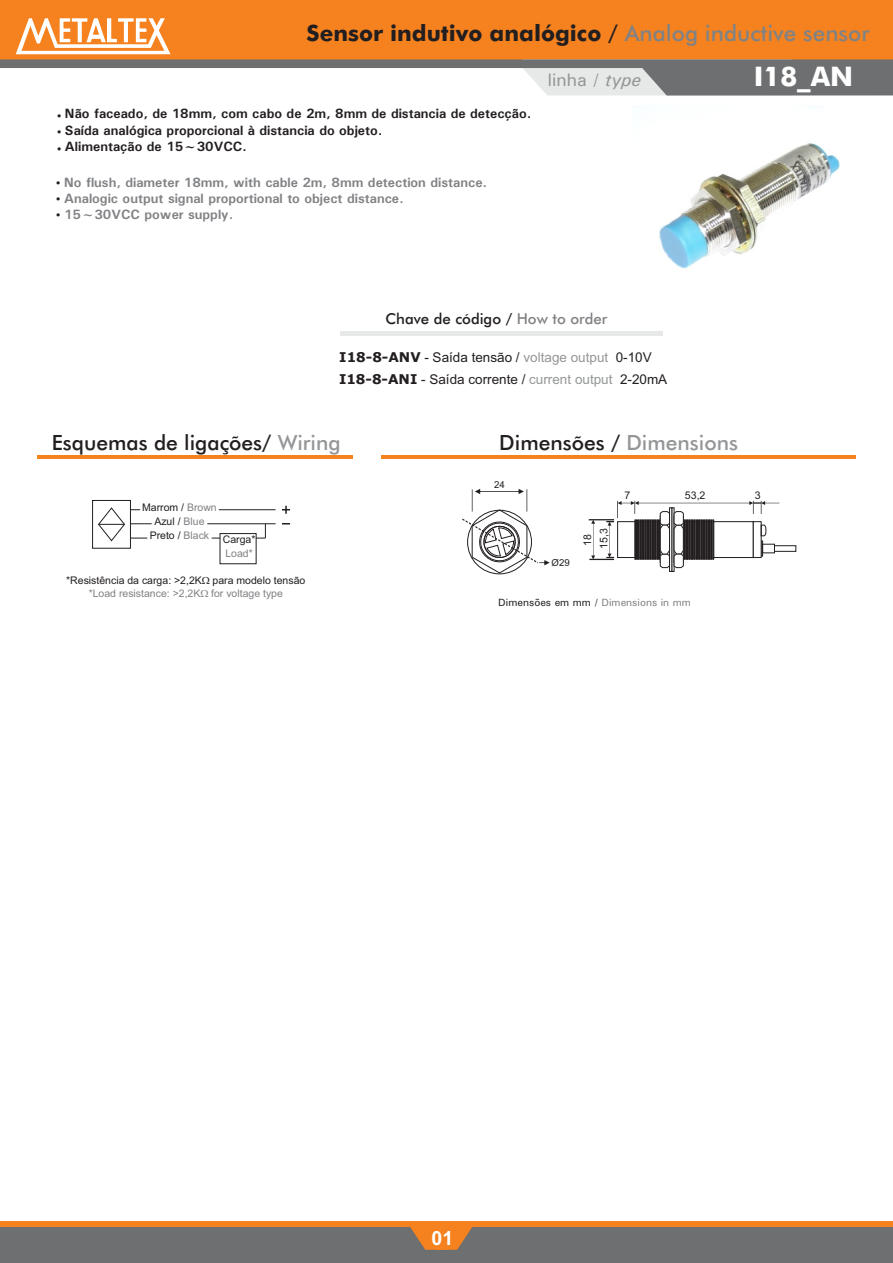
<style>
.page{position:relative;width:893px;height:1263px;background:#fff}
.page>*{position:absolute;margin:0;border:0;box-sizing:border-box;transform-origin:0 0}
.t1{font:700 27px "Futura BT";color:#fff}
.t2{font:700 22.5px "Futura BT";color:#231f20}
.t3{font:500 21px "Futura BT";color:#231f20}
.t4{font:700 19.5px "Arial";color:#fff}
.t5{font:500 18px "Univers";color:#949698}
.t6{font:500 15px "Futura BT";color:#231f20}
.t7{font:700 13.5px/16.4px "Univers";color:#808285}
.t8{font:700 13.5px/16.4px "Univers";color:#231f20}
.t9{font:13.5px/21.5px "Arial";color:#231f20}
.t10{font:10.65px "Arial";color:#231f20}
.t11{font:10.5px/14.1px "Arial";color:#231f20;text-align:center}
.t12{font:10.5px "Arial";color:#808285}
.t13{font:500 10.5px "Univers";color:#231f20}
.t14{font:9.6px "Arial";color:#231f20}
.s1{font-weight:500}
.s2{font-weight:500;color:#808285}
.s3{font-style:italic}
.s4{color:#808285}
.s5{font-family:"Verdana";font-weight:700}
.s6{color:#949698}
</style>
<div class="page">
<div style="left:0;top:0;width:893px;height:60px;background:#f5821f"></div>
<div style="left:0;top:1227px;width:893px;height:36px;background:#6d6f71"></div>
<svg style="left:0;top:18px;width:893px;height:78px"></svg>
<img style="left:659px;top:143px;width:181px;height:126px">
<div style="left:0;top:1221px;width:893px;height:6px;background:#f5821f"></div>
<svg style="left:410px;top:1227px;width:62px;height:23px"></svg>
<div style="left:774px;top:545px;width:22px;height:7px;border:1px solid #231f20"></div>
<svg style="left:462px;top:489px;width:88px;height:85px"></svg>
<div style="left:92px;top:500px;width:39px;height:49px;border:1px solid #231f20"></div>
<div style="left:220px;top:533px;width:36px;height:31px;border:1px solid #231f20"></div>
<hr style="left:207px;top:523px;width:69px;height:1px;background:#231f20">
<hr style="left:219px;top:509px;width:57px;height:1px;background:#231f20">
<svg style="left:282px;top:506px;width:8px;height:8px"></svg>
<svg style="left:98px;top:507px;width:54px;height:35px"></svg>
<svg style="left:256px;top:524px;width:10px;height:15px"></svg>
<svg style="left:589px;top:501px;width:190px;height:71px"></svg>
<hr style="left:381px;top:455px;width:474px;height:4px;background:#f5821f">
<hr style="left:38px;top:455px;width:315px;height:4px;background:#f5821f">
<hr style="left:340px;top:332px;width:323px;height:4px;background:#e7e8e8">
<h2 class="t2" style="left:307px;top:24px;width:564px">Sensor indutivo analógico <span class="s1">/</span> <span class="s2">Analog inductive sensor</span></h2>
<p class="t8" style="left:65px;top:107px;width:468px">Não faceado, de 18mm, com cabo de 2m, 8mm de distancia de detecção.<br>Saída analógica proporcional à distancia do objeto.<br>Alimentação de 15~30VCC.</p>
<p class="t7" style="left:64px;top:175px;width:424px">No flush, diameter 18mm, with cable 2m, 8mm detection distance.<br>Analogic output signal proportional to object distance.<br>15~30VCC power supply.</p>
<h3 class="t5" style="left:548px;top:74px;width:95px">linha / <span class="s3">type</span></h3>
<h1 class="t1" style="left:754px;top:65px;width:101px">I18_AN</h1>
<p class="t6" style="left:385px;top:313px;width:223px">Chave de código / <span class="s4">How to order</span></p>
<p class="t9" style="left:339px;top:348px;width:330px"><span class="s5">I18-8-ANV</span> - Saída tensão / <span class="s6">voltage output</span> 0-10V<br><span class="s5">I18-8-ANI</span> - Saída corrente / <span class="s6">current output</span> 2-20mA</p>
<h3 class="t3" style="left:52px;top:434px;width:290px">Esquemas de ligações/ <span class="s6">Wiring</span></h3>
<h3 class="t3" style="left:499px;top:434px;width:240px">Dimensões / <span class="s6">Dimensions</span></h3>
<p class="t11" style="left:142px;top:501px;width:76px">Marrom / <span class="s4">Brown<br></span>Azul / <span class="s4">Blue<br></span>Preto / <span class="s4">Black</span></p>
<p class="t11" style="left:223px;top:533px;width:34px">Carga*</p>
<p class="t12" style="left:225px;top:549px;width:29px">Load*</p>
<p class="t11" style="left:66px;top:574px;width:241px">*Resistência da carga: &gt;2,2K para modelo tensão</p>
<p class="t12" style="left:89px;top:589px;width:196px">*Load resistance: &gt;2,2K for voltage type</p>
<p class="t14" style="left:494px;top:481px;width:12px">24</p>
<p class="t14" style="left:552px;top:559px;width:20px">Ø29</p>
<p class="t10" style="left:584px;top:546px;width:13px;rotate:-90deg">18</p>
<p class="t10" style="left:600px;top:549px;width:22px;rotate:-90deg">15,3</p>
<p class="t10" style="left:625px;top:491px;width:7px">7</p>
<p class="t10" style="left:755px;top:492px;width:7px">3</p>
<p class="t10" style="left:685px;top:492px;width:22px">53,2</p>
<p class="t13" style="left:498px;top:599px;width:194px">Dimensões em mm / <span class="s4">Dimensions in mm</span></p>
<h3 class="t4" style="left:432px;top:1231px;width:23px">01</h3>
</div>
